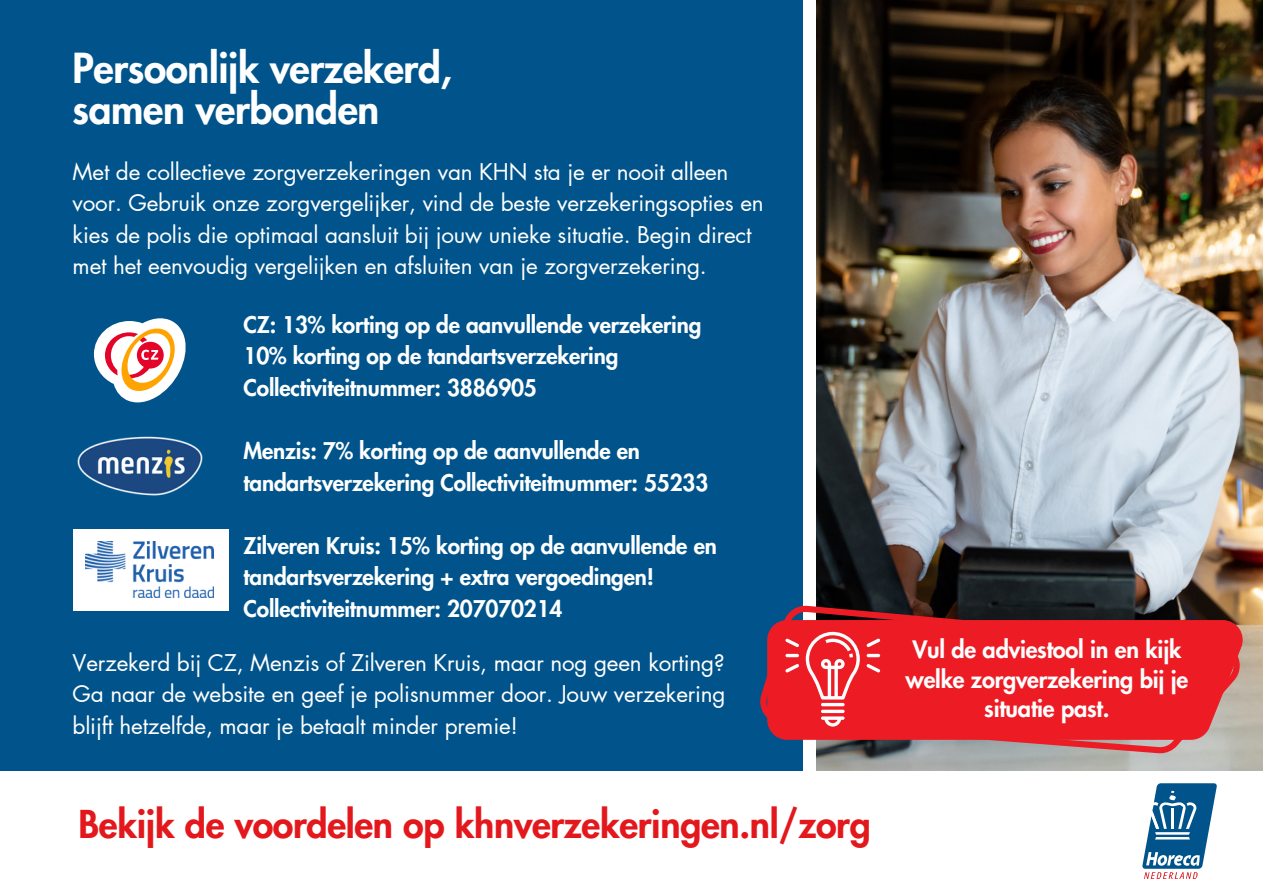
<style>
.page{position:relative;width:1263px;height:894px;background:#fff}
.page>*{position:absolute;margin:0;border:0;box-sizing:border-box;transform-origin:0 0}
.t1{font:800 40.35px/41.4px "Futura LT Pro";letter-spacing:-.01em;color:#fff}
.t2{font:800 37.5px "Futura LT Pro";letter-spacing:-.01em;color:#e3181c}
.t3{font:800 23.55px "Futura LT Pro";letter-spacing:-.01em;color:#fff}
.t4{font:22.5px/31.5px "Futura LT Pro";letter-spacing:-.01em;color:#fff;text-align:justify}
.t5{font:800 22.5px/31.5px "Futura LT Pro";letter-spacing:-.01em;color:#fff}
</style>
<div class="page">
<div style="left:0;top:0;width:802px;height:770px;background:#00548b"></div>
<img style="left:817px;top:0;width:445px;height:770px">
<svg style="left:760px;top:604px;width:481px;height:149px;background:#cb2b33"></svg>
<svg style="left:806px;top:631px;width:54px;height:68px"></svg>
<svg style="left:821px;top:702px;width:24px;height:4px"></svg>
<hr style="left:821px;top:709px;width:24px;height:3px;background:#fff;border-radius:2px">
<svg style="left:821px;top:716px;width:24px;height:10px"></svg>
<svg style="left:867px;top:653px;width:13px;height:4px"></svg>
<svg style="left:866px;top:663px;width:14px;height:9px"></svg>
<svg style="left:866px;top:638px;width:14px;height:9px"></svg>
<svg style="left:785px;top:653px;width:14px;height:4px"></svg>
<svg style="left:785px;top:663px;width:14px;height:9px"></svg>
<svg style="left:785px;top:638px;width:14px;height:9px"></svg>
<div style="left:73px;top:528px;width:155px;height:82px;background:#fff"></div>
<img style="left:85px;top:541px;width:128px;height:56px">
<svg style="left:94px;top:318px;width:92px;height:84px"></svg>
<svg style="left:1142px;top:783px;width:75px;height:95px"></svg>
<img style="left:77px;top:436px;width:126px;height:60px">
<p class="t1" style="left:73px;top:49px;width:381px">Persoonlijk verzekerd, samen verbonden</p>
<p class="t4" style="left:73px;top:157px;width:693px;text-align:left">Met de collectieve zorgverzekeringen van KHN sta je er nooit alleen voor. Gebruik onze zorgvergelijker, vind de beste verzekeringsopties en kies de polis die optimaal aansluit bij jouw unieke situatie. Begin direct met het eenvoudig vergelijken en afsluiten van je zorgverzekering.</p>
<p class="t5" style="left:244px;top:310px;width:459px">CZ: 13% korting op de aanvullende verzekering</p>
<p class="t5" style="left:244px;top:341px;width:376px">10% korting op de tandartsverzekering</p>
<p class="t5" style="left:244px;top:373px;width:295px">Collectiviteitnummer: 3886905</p>
<p class="t5" style="left:244px;top:436px;width:466px">Menzis: 7% korting op de aanvullende en tandartsverzekering Collectiviteitnummer: 55233</p>
<p class="t5" style="left:244px;top:530px;width:475px">Zilveren Kruis: 15% korting op de aanvullende en tandartsverzekering + extra vergoedingen!</p>
<p class="t5" style="left:244px;top:593px;width:320px">Collectiviteitnummer: 207070214</p>
<p class="t4" style="left:73px;top:647px;width:654px">Verzekerd bij CZ, Menzis of Zilveren Kruis, maar nog geen korting?<br>Ga naar de website en geef je polisnummer door. Jouw verzekering blijft hetzelfde, maar je betaalt minder premie!</p>
<p class="t2" style="left:78px;top:807px;width:794px">Bekijk de voordelen op khnverzekeringen.nl/zorg</p>
<p class="t3" style="left:912px;top:638px;width:271px">Vul de adviestool in en kijk</p>
<p class="t3" style="left:905px;top:668px;width:284px">welke zorgverzekering bij je</p>
<p class="t3" style="left:984px;top:697px;width:127px">situatie past.</p>
</div>
